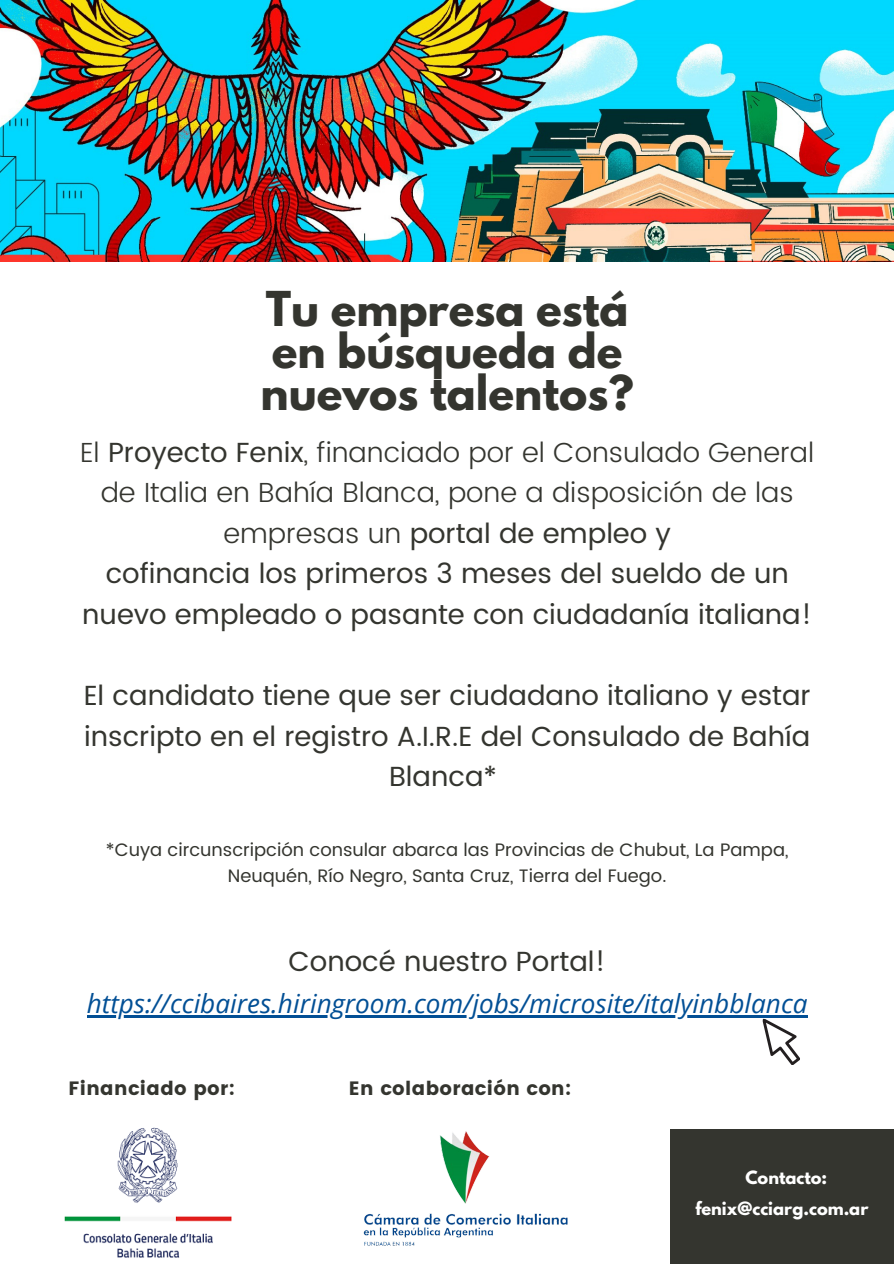
<style>
.page{position:relative;width:894px;height:1264px;background:#fff}
.page>*{position:absolute;margin:0;border:0;box-sizing:border-box;transform-origin:0 0}
.t1{font:700 42.6px/41.7px "League Spartan";color:#34352f}
.t2{font:27.6px/40.5px "Poppins";color:#34352f;text-align:center}
.t3{font:300 27.6px/40.5px "Poppins";color:#34352f;text-align:center}
.t4{font:italic 26.1px "Open Sans";color:#024f95}
.t5{font:19.2px "Poppins";letter-spacing:.02em;color:#34352f}
.t6{font:18px/26px "Poppins";color:#34352f;text-align:center}
.t7{font:700 16.2px "League Spartan";color:#fff}
.s1{font-weight:400}
</style>
<div class="page">
<img style="left:0;top:0;width:893px;height:262px">
<img style="left:363px;top:1131px;width:204px;height:115px">
<img style="left:64px;top:1127px;width:168px;height:131px">
<div style="left:669px;top:1129px;width:224px;height:134px;background:#34352f"></div>
<svg style="left:762px;top:1018px;width:38px;height:47px"></svg>
<hr style="left:87px;top:1014px;width:720px;height:3px;background:#024f95">
<p class="t1" style="left:260px;top:294px;width:374px">Tu empresa está en búsqueda de nuevos talentos?</p>
<p class="t3" style="left:80px;top:432px;width:735px">El <span class="s1">Proyecto Fenix</span>, financiado por el Consulado General de Italia en Bahía Blanca, pone a disposición de las empresas un <span class="s1">portal de empleo y</span></p>
<p class="t2" style="left:82px;top:553px;width:731px">cofinancia los primeros 3 meses del sueldo de un nuevo empleado o pasante con ciudadanía italiana!</p>
<p class="t2" style="left:84px;top:675px;width:728px">El candidato tiene que ser ciudadano italiano y estar inscripto en el registro A.I.R.E del Consulado de Bahía<br>Blanca*</p>
<p class="t6" style="left:106px;top:836px;width:684px">*Cuya circunscripción consular abarca las Provincias de Chubut, La Pampa,<br>Neuquén, Río Negro, Santa Cruz, Tierra del Fuego.</p>
<p class="t2" style="left:288px;top:941px;width:319px">Conocé nuestro Portal!</p>
<p class="t4" style="left:87px;top:984px;width:722px">https://ccibaires.hiringroom.com/jobs/microsite/italyinbblanca</p>
<p class="t5" style="left:68px;top:1076px;width:168px">Financiado por:</p>
<p class="t5" style="left:349px;top:1076px;width:224px">En colaboración con:</p>
<p class="t7" style="left:745px;top:1169px;width:83px">Contacto:</p>
<p class="t7" style="left:695px;top:1199px;width:174px">fenix@cciarg.com.ar</p>
</div>
